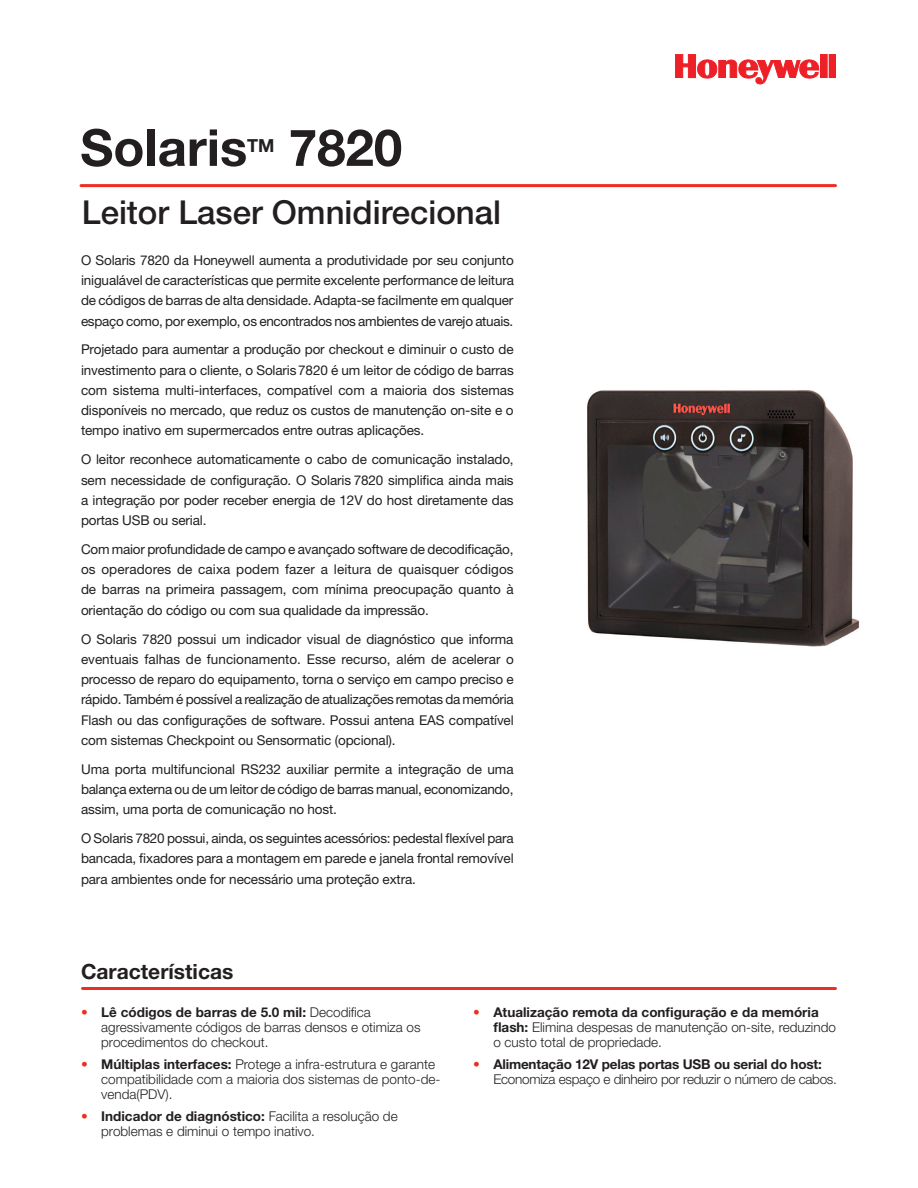
<style>
.page{position:relative;width:918px;height:1188px;background:#fff}
.page>*{position:absolute;margin:0;border:0;box-sizing:border-box;transform-origin:0 0}
.Product_Name_-_Front{font:700 51px "Helvetica Neue";color:#231f20}
.Product_Descriptor{font:500 33px "Helvetica Neue";color:#231f20}
.Overview_and_Feature{font:700 21px "Helvetica Neue";color:#231f20}
.Product_Name_-_Front-2{font:700 18px "Helvetica Neue";color:#231f20}
.Overview_Body{font:13.5px/20.2px "Helvetica Neue";letter-spacing:-.01em;color:#231f20;text-align:justify}
.Features_Header{font:300 13.5px/15px "Helvetica Neue";color:#231f20}
.Features_Header-2{font:300 13.5px/15px "Helvetica Neue";letter-spacing:-.02em;color:#231f20}
.s1{font-weight:700;color:#ee2e22}
.s2{font-weight:700}
</style>
<div class="page">
<svg style="left:675px;top:54px;width:144px;height:30px"></svg>
<div style="left:821px;top:54px;width:6px;height:24px;background:#ee2027"></div>
<div style="left:829px;top:54px;width:7px;height:24px;background:#ee2027"></div>
<hr style="left:81px;top:184px;width:755px;height:3px;background:#ee2e22">
<hr style="left:82px;top:987px;width:754px;height:3px;background:#ee2e22">
<img style="left:587px;top:390px;width:273px;height:257px">
<p class="Product_Name_-_Front" style="left:80px;top:116px;width:169px">Solaris</p>
<p class="Product_Name_-_Front-2" style="left:247px;top:135px;width:29px">TM</p>
<p class="Product_Name_-_Front" style="left:289px;top:116px;width:115px">7820</p>
<p class="Product_Descriptor" style="left:82px;top:192px;width:421px">Leitor Laser Omnidirecional</p>
<p class="Overview_Body" style="left:81px;top:250px;width:434px">O Solaris 7820 da Honeywell aumenta a produtividade por seu conjunto inigualável de características que permite excelente performance de leitura de códigos de barras de alta densidade. Adapta-se facilmente em qualquer espaço como, por exemplo, os encontrados nos ambientes de varejo atuais.</p>
<p class="Overview_Body" style="left:81px;top:339px;width:434px">Projetado para aumentar a produção por checkout e diminuir o custo de investimento para o cliente, o Solaris7820 é um leitor de código de barras com sistema multi-interfaces, compatível com a maioria dos sistemas disponíveis no mercado, que reduz os custos de manutenção on-site e o tempo inativo em supermercados entre outras aplicações.</p>
<p class="Overview_Body" style="left:81px;top:449px;width:434px">O leitor reconhece automaticamente o cabo de comunicação instalado, sem necessidade de configuração. O Solaris 7820 simplifica ainda mais a integração por poder receber energia de 12V do host diretamente das portas USB ou serial.</p>
<p class="Overview_Body" style="left:81px;top:539px;width:434px">Com maior profundidade de campo e avançado software de decodificação, os operadores de caixa podem fazer a leitura de quaisquer códigos de barras na primeira passagem, com mínima preocupação quanto à orientação do código ou com sua qualidade da impressão.</p>
<p class="Overview_Body" style="left:81px;top:629px;width:434px">O Solaris 7820 possui um indicador visual de diagnóstico que informa eventuais falhas de funcionamento. Esse recurso, além de acelerar o processo de reparo do equipamento, torna o serviço em campo preciso e rápido. Também é possível a realização de atualizações remotas da memória Flash ou das configurações de software. Possui antena EAS compatível com sistemas Checkpoint ou Sensormatic (opcional).</p>
<p class="Overview_Body" style="left:81px;top:759px;width:434px">Uma porta multifuncional RS232 auxiliar permite a integração de uma balança externa ou de um leitor de código de barras manual, economizando, assim, uma porta de comunicação no host.</p>
<p class="Overview_Body" style="left:81px;top:828px;width:434px">O Solaris 7820 possui, ainda, os seguintes acessórios: pedestal flexível para bancada, fixadores para a montagem em parede e janela frontal removível para ambientes onde for necessário uma proteção extra.</p>
<p class="Overview_and_Feature" style="left:81px;top:958px;width:154px">Características</p>
<p class="Features_Header" style="left:101px;top:1004px;width:321px;text-indent:-20px"><span class="s1">•</span> <span class="s2">Lê códigos de barras de 5.0 mil:</span> Decodifica agressivamente códigos de barras densos e otimiza os procedimentos do checkout.</p>
<p class="Features_Header" style="left:101px;top:1056px;width:341px;text-indent:-20px"><span class="s1">•</span> <span class="s2">Múltiplas interfaces:</span> Protege a infra-estrutura e garante compatibilidade com a maioria dos sistemas de ponto-de&shy;venda(PDV).</p>
<p class="Features_Header" style="left:101px;top:1108px;width:298px;text-indent:-20px"><span class="s1">•</span> <span class="s2">Indicador de diagnóstico:</span> Facilita a resolução de problemas e diminui o tempo inativo.</p>
<p class="Features_Header" style="left:493px;top:1004px;width:344px;text-indent:-20px"><span class="s1">•</span> <span class="s2">Atualização remota da configuração e da memória flash:</span> Elimina despesas de manutenção on-site, reduzindo o custo total de propriedade.</p>
<p class="Features_Header-2" style="left:493px;top:1056px;width:345px;text-indent:-20px"><span class="s1">•</span> <span class="s2">Alimentação 12V pelas portas USB ou serial do host:<br></span>Economiza espaço e dinheiro por reduzir o número de cabos.</p>
</div>
